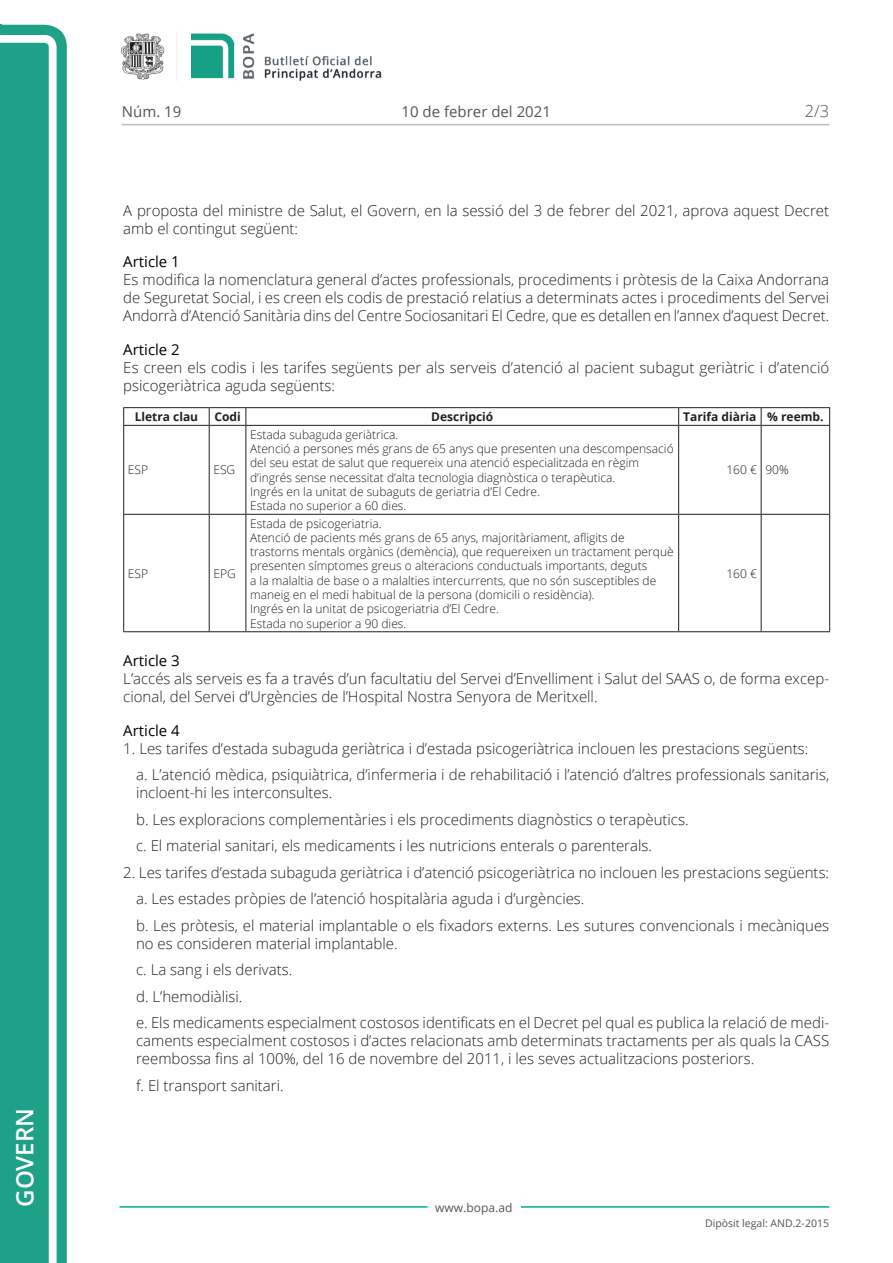
<style>
.page{position:relative;width:893px;height:1263px;background:#fff}
.page>*{position:absolute;margin:0;border:0;box-sizing:border-box;transform-origin:0 0}
.t1{font:600 24px "Open Sans";color:#fff}
.t2{font:300 16.5px "Open Sans";color:#545454}
.Body_text{font:300 15px/18px "Open Sans";color:#231f20}
.Body_text_i{font:300 15px/18px "Open Sans";color:#231f20}
.Titol_7{font:15px "Open Sans";color:#000}
.t3{font:15px "Open Sans";color:#545454}
.TaulaText{font:300 12px/14.2px "Open Sans";color:#231f20}
.Encapçalament{font:700 12px "Open Sans";color:#231f20}
.t4{font:12px "Open Sans";color:#545454}
.TaulaText_-_Der{font:300 12px "Open Sans";color:#231f20}
.t5{font:10.5px "Open Sans";color:#545454}
</style>
<div class="page">
<svg style="left:0;top:25px;width:67px;height:1238px;fill:#1ea187"></svg>
<div style="left:0;top:43px;width:49px;height:1220px;background:#1ea187"></div>
<img style="left:122px;top:32px;width:260px;height:49px">
<hr style="left:119px;top:1206px;width:309px;height:2px;background:#00ae91">
<hr style="left:521px;top:1206px;width:308px;height:2px;background:#00ae91">
<hr style="left:122px;top:124px;width:707px;height:1px;background:#bcbdc0">
<hr style="left:123px;top:426px;width:1px;height:88px;background:#231f20">
<hr style="left:209px;top:426px;width:1px;height:88px;background:#231f20">
<hr style="left:245px;top:426px;width:1px;height:88px;background:#231f20">
<hr style="left:678px;top:426px;width:1px;height:88px;background:#231f20">
<hr style="left:761px;top:426px;width:1px;height:88px;background:#231f20">
<hr style="left:829px;top:426px;width:1px;height:88px;background:#231f20">
<hr style="left:123px;top:514px;width:86px;height:1px;background:#231f20">
<hr style="left:123px;top:515px;width:1px;height:116px;background:#231f20">
<hr style="left:123px;top:631px;width:86px;height:1px;background:#231f20">
<hr style="left:209px;top:514px;width:37px;height:1px;background:#231f20">
<hr style="left:209px;top:515px;width:1px;height:116px;background:#231f20">
<hr style="left:209px;top:631px;width:37px;height:1px;background:#231f20">
<hr style="left:246px;top:514px;width:433px;height:1px;background:#231f20">
<hr style="left:245px;top:515px;width:1px;height:116px;background:#231f20">
<hr style="left:246px;top:631px;width:433px;height:1px;background:#231f20">
<hr style="left:679px;top:514px;width:82px;height:1px;background:#231f20">
<hr style="left:678px;top:515px;width:1px;height:116px;background:#231f20">
<hr style="left:679px;top:631px;width:82px;height:1px;background:#231f20">
<hr style="left:761px;top:514px;width:69px;height:1px;background:#231f20">
<hr style="left:761px;top:515px;width:1px;height:116px;background:#231f20">
<hr style="left:829px;top:515px;width:1px;height:116px;background:#231f20">
<hr style="left:761px;top:631px;width:69px;height:1px;background:#231f20">
<hr style="left:123px;top:407px;width:86px;height:1px;background:#231f20">
<svg style="left:123px;top:408px;width:1px;height:17px"></svg>
<hr style="left:123px;top:425px;width:86px;height:1px;background:#231f20">
<hr style="left:209px;top:407px;width:37px;height:1px;background:#231f20">
<svg style="left:209px;top:408px;width:1px;height:17px"></svg>
<hr style="left:209px;top:425px;width:37px;height:1px;background:#231f20">
<hr style="left:246px;top:407px;width:433px;height:1px;background:#231f20">
<svg style="left:245px;top:408px;width:1px;height:17px"></svg>
<hr style="left:246px;top:425px;width:433px;height:1px;background:#231f20">
<hr style="left:679px;top:407px;width:82px;height:1px;background:#231f20">
<svg style="left:678px;top:408px;width:1px;height:17px"></svg>
<hr style="left:679px;top:425px;width:82px;height:1px;background:#231f20">
<hr style="left:761px;top:407px;width:69px;height:1px;background:#231f20">
<svg style="left:761px;top:408px;width:1px;height:17px"></svg>
<svg style="left:829px;top:408px;width:1px;height:17px"></svg>
<hr style="left:761px;top:425px;width:69px;height:1px;background:#231f20">
<h1 class="t1" style="left:8px;top:1207px;width:100px;rotate:-90deg">Govern</h1>
<p class="t3" style="left:122px;top:102px;width:61px">Núm. 19</p>
<p class="t3" style="left:402px;top:102px;width:151px">10 de febrer del 2021</p>
<p class="t2" style="left:805px;top:100px;width:26px">2/3</p>
<p class="Body_text" style="left:123px;top:201px;width:707px">A proposta del ministre de Salut, el Govern, en la sessió del 3 de febrer del 2021, aprova aquest Decret amb el contingut següent:</p>
<p class="Titol_7" style="left:123px;top:252px;width:58px">Article 1</p>
<p class="Body_text" style="left:123px;top:270px;width:707px;text-align:justify">Es modifica la nomenclatura general d’actes professionals, procediments i pròtesis de la Caixa Andorrana de Seguretat Social, i es creen els codis de prestació relatius a determinats actes i procediments del Servei Andorrà d’Atenció Sanitària dins del Centre Sociosanitari El Cedre, que es detallen en l’annex d’aquest Decret.</p>
<p class="Titol_7" style="left:123px;top:339px;width:58px">Article 2</p>
<p class="Body_text" style="left:123px;top:358px;width:707px">Es creen els codis i les tarifes següents per als serveis d’atenció al pacient subagut geriàtric i d’atenció psicogeriàtrica aguda següents:</p>
<p class="Encapçalament" style="left:135px;top:408px;width:65px">Lletra clau</p>
<p class="Encapçalament" style="left:214px;top:408px;width:28px">Codi</p>
<p class="Encapçalament" style="left:431px;top:408px;width:64px">Descripció</p>
<p class="Encapçalament" style="left:683px;top:408px;width:75px">Tarifa diària</p>
<p class="Encapçalament" style="left:767px;top:408px;width:58px">% reemb.</p>
<p class="TaulaText" style="left:128px;top:463px;width:22px">ESP</p>
<p class="TaulaText" style="left:213px;top:463px;width:23px">ESG</p>
<p class="TaulaText" style="left:128px;top:566px;width:22px">ESP</p>
<p class="TaulaText" style="left:213px;top:566px;width:24px">EPG</p>
<p class="TaulaText" style="left:250px;top:427px;width:425px">Estada subaguda geriàtrica.<br>Atenció a persones més grans de 65 anys que presenten una descompensació del seu estat de salut que requereix una atenció especialitzada en règim d’ingrés sense necessitat d’alta tecnologia diagnòstica o terapèutica.<br>Ingrés en la unitat de subaguts de geriatria d’El Cedre.<br>Estada no superior a 60 dies.</p>
<p class="TaulaText" style="left:250px;top:516px;width:425px">Estada de psicogeriatria.<br>Atenció de pacients més grans de 65 anys, majoritàriament, afligits de trastorns mentals orgànics (demència), que requereixen un tractament perquè presenten símptomes greus o alteracions conductuals importants, deguts<br>a la malaltia de base o a malalties intercurrents, que no són susceptibles de maneig en el medi habitual de la persona (domicili o residència).<br>Ingrés en la unitat de psicogeriatria d’El Cedre.<br>Estada no superior a 90 dies.</p>
<p class="TaulaText_-_Der" style="left:726px;top:462px;width:32px">160 €</p>
<p class="TaulaText" style="left:765px;top:463px;width:25px">90%</p>
<p class="TaulaText_-_Der" style="left:726px;top:565px;width:32px">160 €</p>
<p class="Titol_7" style="left:123px;top:650px;width:58px">Article 3</p>
<p class="Body_text" style="left:123px;top:669px;width:707px">L’accés als serveis es fa a través d’un facultatiu del Servei d’Envelliment i Salut del SAAS o, de forma excep&shy;cional, del Servei d’Urgències de l’Hospital Nostra Senyora de Meritxell.</p>
<p class="Titol_7" style="left:123px;top:720px;width:58px">Article 4</p>
<p class="Body_text" style="left:123px;top:739px;width:686px">1. Les tarifes d’estada subaguda geriàtrica i d’estada psicogeriàtrica inclouen les prestacions següents:</p>
<p class="Body_text_i" style="left:136px;top:765px;width:695px">a. L’atenció mèdica, psiquiàtrica, d’infermeria i de rehabilitació i l’atenció d’altres professionals sanitaris, incloent-hi les interconsultes.</p>
<p class="Body_text_i" style="left:136px;top:810px;width:554px">b. Les exploracions complementàries i els procediments diagnòstics o terapèutics.</p>
<p class="Body_text_i" style="left:136px;top:836px;width:517px">c. El material sanitari, els medicaments i les nutricions enterals o parenterals.</p>
<p class="Body_text" style="left:123px;top:863px;width:707px">2. Les tarifes d’estada subaguda geriàtrica i d’atenció psicogeriàtrica no inclouen les prestacions següents:</p>
<p class="Body_text_i" style="left:136px;top:889px;width:450px">a. Les estades pròpies de l’atenció hospitalària aguda i d’urgències.</p>
<p class="Body_text_i" style="left:136px;top:916px;width:695px">b. Les pròtesis, el material implantable o els fixadors externs. Les sutures convencionals i mecàniques no es consideren material implantable.</p>
<p class="Body_text_i" style="left:136px;top:960px;width:158px">c. La sang i els derivats.</p>
<p class="Body_text_i" style="left:136px;top:987px;width:108px">d. L’hemodiàlisi.</p>
<p class="Body_text_i" style="left:136px;top:1013px;width:695px;text-align:justify">e. Els medicaments especialment costosos identificats en el Decret pel qual es publica la relació de medi&shy;caments especialment costosos i d’actes relacionats amb determinats tractaments per als quals la CASS reembossa fins al 100%, del 16 de novembre del 2011, i les seves actualitzacions posteriors.</p>
<p class="Body_text_i" style="left:136px;top:1076px;width:149px">f. El transport sanitari.</p>
<p class="t4" style="left:435px;top:1199px;width:79px">www.bopa.ad</p>
<p class="t5" style="left:705px;top:1216px;width:125px">Dipòsit legal: AND.2-2015</p>
</div>
